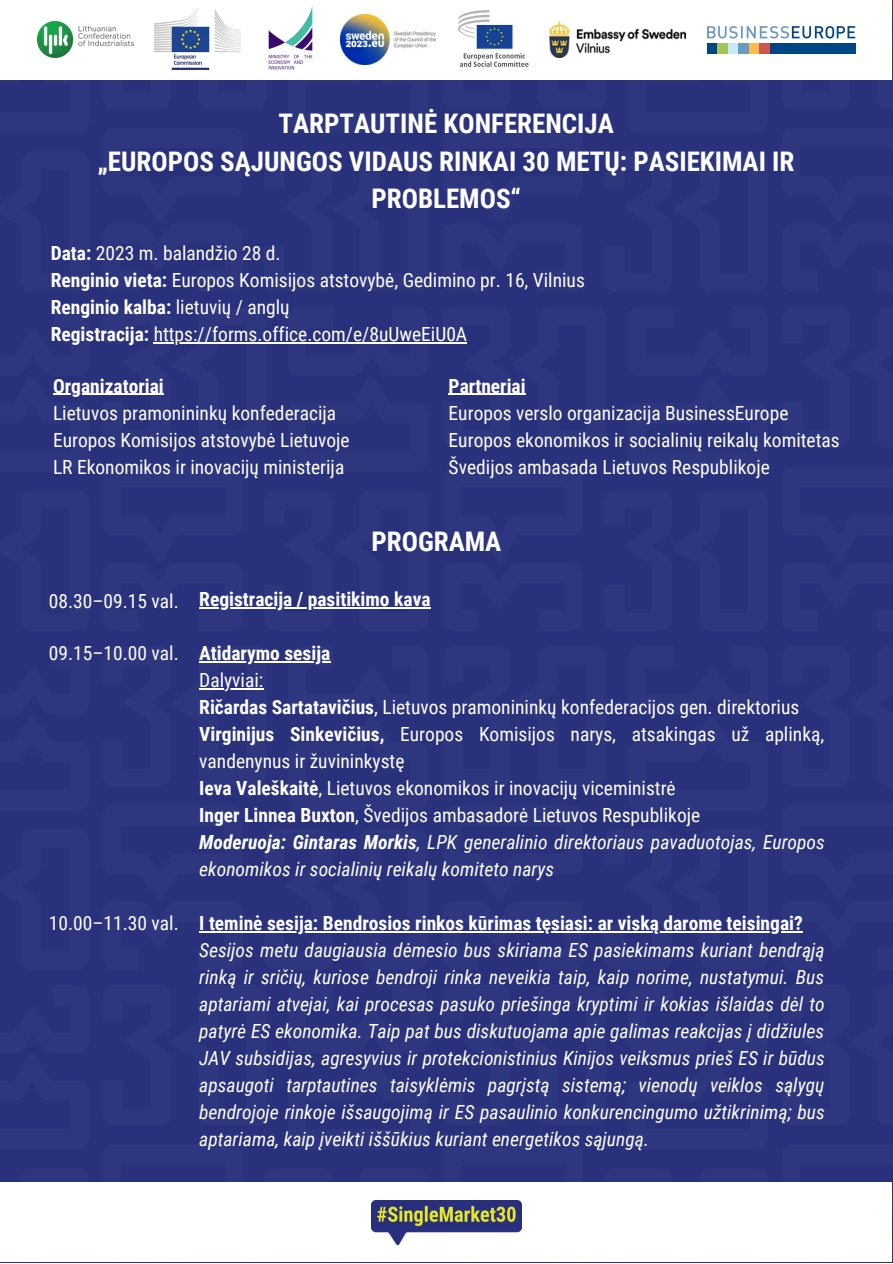
<style>
.page{position:relative;width:893px;height:1264px;background:#fff}
.page>*{position:absolute;margin:0;border:0;box-sizing:border-box;transform-origin:0 0}
.t1{font:700 27px/37px "Roboto Condensed";color:#fff;text-align:center}
.t2{font:19.5px/27px "Roboto Condensed";color:#fff}
.t3{font:italic 19.5px/27px "Roboto Condensed";color:#fff;text-align:justify}
.t4{font:700 19.5px "Roboto Condensed";color:#fff}
.s1{font-weight:700}
.s2{font-weight:700;font-style:italic}
.s3{font-style:italic}
</style>
<div class="page">
<div style="left:0;top:80px;width:892px;height:1102px;background:#29317c"></div>
<img style="left:38px;top:22px;width:95px;height:36px">
<img style="left:155px;top:10px;width:85px;height:59px">
<img style="left:340px;top:15px;width:95px;height:49px">
<img style="left:268px;top:6px;width:45px;height:64px">
<img style="left:549px;top:22px;width:136px;height:36px">
<img style="left:458px;top:10px;width:71px;height:57px">
<div style="left:706px;top:43px;width:11px;height:11px;background:#004685"></div>
<div style="left:717px;top:43px;width:10px;height:11px;background:#a6c357"></div>
<div style="left:727px;top:43px;width:11px;height:11px;background:#c7eafb"></div>
<div style="left:738px;top:43px;width:10px;height:11px;background:#6b9abf"></div>
<div style="left:748px;top:43px;width:11px;height:11px;background:#fdba4d"></div>
<div style="left:759px;top:43px;width:10px;height:11px;background:#cd574c"></div>
<div style="left:769px;top:43px;width:86px;height:11px;background:#004685"></div>
<svg style="left:707px;top:26px;width:148px;height:13px"></svg>
<hr style="left:199px;top:607px;width:231px;height:1px;background:#fff">
<hr style="left:199px;top:661px;width:131px;height:1px;background:#fff">
<hr style="left:199px;top:688px;width:64px;height:1px;background:#fff">
<hr style="left:199px;top:931px;width:603px;height:1px;background:#fff">
<div style="left:0;top:1181px;width:891px;height:80px;background:#fff"></div>
<img style="left:371px;top:1200px;width:150px;height:44px">
<hr style="left:154px;top:342px;width:313px;height:2px;background:#fff">
<hr style="left:53px;top:394px;width:111px;height:1px;background:#fff">
<hr style="left:448px;top:394px;width:77px;height:1px;background:#fff">
<h1 class="t1" style="left:98px;top:106px;width:698px">TARPTAUTINĖ KONFERENCIJA<br>„EUROPOS SĄJUNGOS VIDAUS RINKAI 30 METŲ: PASIEKIMAI IR<br>PROBLEMOS“</h1>
<p class="t2" style="left:51px;top:240px;width:535px"><span class="s1">Data:</span> 2023 m. balandžio 28 d.<br><span class="s1">Renginio vieta:</span> Europos Komisijos atstovybė, Gedimino pr. 16, Vilnius <span class="s1">Renginio kalba:</span> lietuvių / anglų<br><span class="s1">Registracija:</span> https://forms.office.com/e/8uUweEiU0A</p>
<p class="t4" style="left:53px;top:374px;width:112px">Organizatoriai</p>
<p class="t2" style="left:53px;top:399px;width:298px">Lietuvos pramonininkų konfederacija<br>Europos Komisijos atstovybė Lietuvoje<br>LR Ekonomikos ir inovacijų ministerija</p>
<p class="t4" style="left:448px;top:374px;width:79px">Partneriai</p>
<p class="t2" style="left:448px;top:399px;width:392px">Europos verslo organizacija BusinessEurope<br>Europos ekonomikos ir socialinių reikalų komitetas<br>Švedijos ambasada Lietuvos Respublikoje</p>
<p class="t2" style="left:49px;top:587px;width:132px">08.30–09.15 val.</p>
<p class="t2" style="left:49px;top:639px;width:132px">09.15–10.00 val.</p>
<p class="t2" style="left:49px;top:910px;width:132px">10.00–11.30 val.</p>
<h1 class="t1" style="left:371px;top:523px;width:131px">PROGRAMA</h1>
<p class="t4" style="left:199px;top:588px;width:233px">Registracija / pasitikimo kava</p>
<p class="t4" style="left:199px;top:642px;width:132px">Atidarymo sesija</p>
<p class="t2" style="left:199px;top:666px;width:627px">Dalyviai:<br><span class="s1">Ričardas Sartatavičius</span>, Lietuvos pramonininkų konfederacijos gen. direktorius <span class="s1">Virginijus Sinkevičius,</span> Europos Komisijos narys, atsakingas už aplinką, vandenynus ir žuvininkystę<br><span class="s1">Ieva Valeškaitė</span>, Lietuvos ekonomikos ir inovacijų viceministrė<br><span class="s1">Inger Linnea Buxton</span>, Švedijos ambasadorė Lietuvos Respublikoje<br><span class="s2">Moderuoja: Gintaras Morkis</span><span class="s3">, LPK generalinio direktoriaus pavaduotojas, Europos ekonomikos ir socialinių reikalų komiteto narys</span></p>
<p class="t4" style="left:199px;top:911px;width:605px">I teminė sesija: Bendrosios rinkos kūrimas tęsiasi: ar viską darome teisingai?</p>
<p class="t3" style="left:199px;top:936px;width:627px">Sesijos metu daugiausia dėmesio bus skiriama ES pasiekimams kuriant bendrąją rinką ir sričių, kuriose bendroji rinka neveikia taip, kaip norime, nustatymui. Bus aptariami atvejai, kai procesas pasuko priešinga kryptimi ir kokias išlaidas dėl to patyrė ES ekonomika. Taip pat bus diskutuojama apie galimas reakcijas į didžiules JAV subsidijas, agresyvius ir protekcionistinius Kinijos veiksmus prieš ES ir būdus apsaugoti tarptautines taisyklėmis pagrįstą sistemą; vienodų veiklos sąlygų bendrojoje rinkoje išsaugojimą ir ES pasaulinio konkurencingumo užtikrinimą; bus aptariama, kaip įveikti iššūkius kuriant energetikos sąjungą.</p>
</div>
